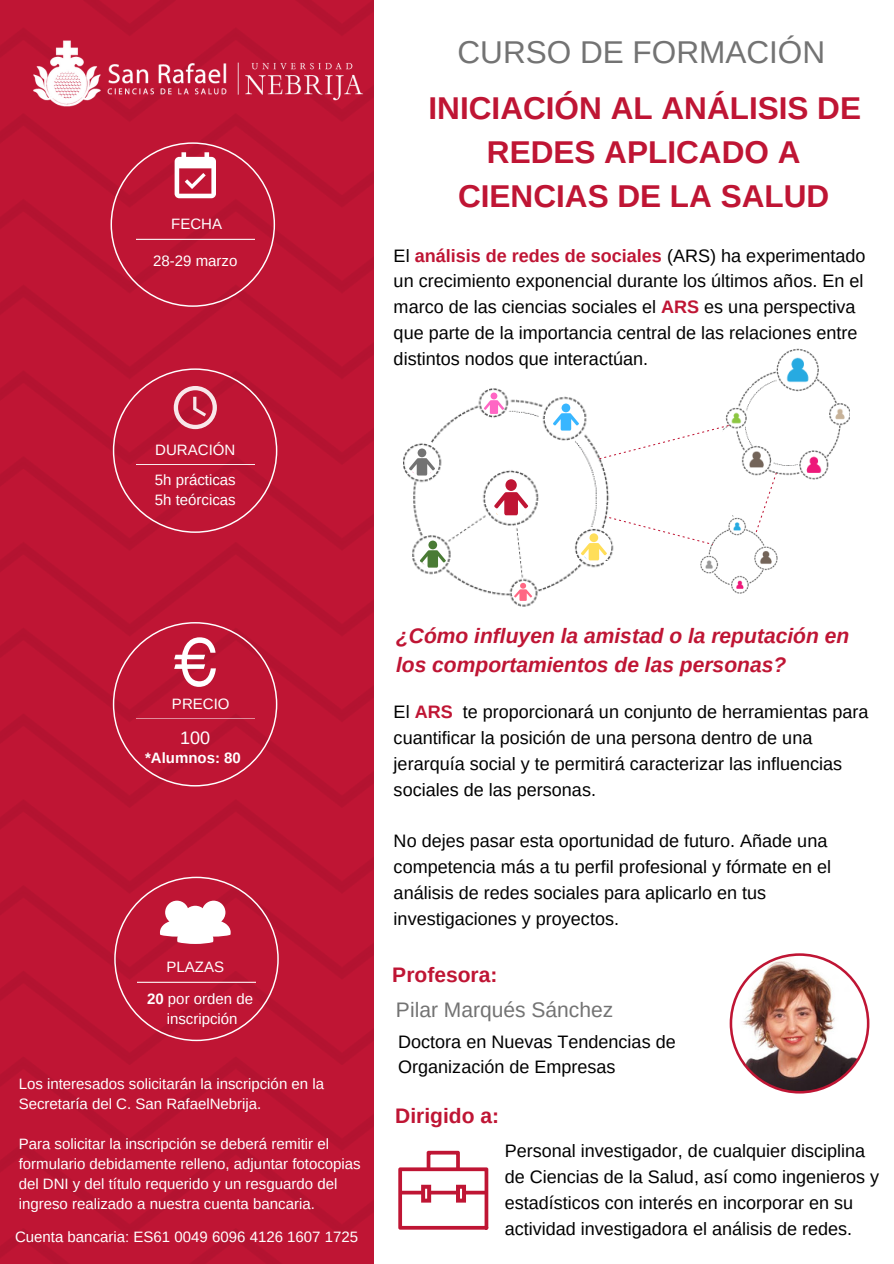
<style>
.page{position:relative;width:894px;height:1264px;background:#fff}
.page>*{position:absolute;margin:0;border:0;box-sizing:border-box;transform-origin:0 0}
.t1{font:700 31.5px/44px "Arimo";color:#bf1534;text-align:center}
.t2{font:31.5px "Arimo";color:#737373}
.t3{font:italic 700 21px/29.2px "Arimo";color:#bf1534}
.t4{font:700 21px "Arimo";color:#bf1534}
.t5{font:21px "Arimo";color:#737373}
.t6{font:18px/26px "Arimo";color:#000}
.t7{font:18px "Arimo";color:#fff}
.t8{font:15px/20px "Arimo";color:#fff}
.t9{font:700 15px "Arimo";color:#fff}
.s1{font-weight:700;color:#bf1534}
.s2{font-weight:700}
</style>
<div class="page">
<img style="left:0;top:0;width:374px;height:1263px">
<svg style="left:113px;top:368px;width:164px;height:165px;background:#c0203e"></svg>
<svg style="left:113px;top:622px;width:164px;height:164px;background:#c1223f"></svg>
<svg style="left:114px;top:876px;width:165px;height:165px;background:#c42f4a"></svg>
<img style="left:729px;top:953px;width:140px;height:140px">
<img style="left:2px;top:17px;width:372px;height:115px">
<svg style="left:110px;top:142px;width:165px;height:165px;background:#c12441"></svg>
<svg style="left:398px;top:1150px;width:90px;height:79px"></svg>
<svg style="left:429px;top:1190px;width:30px;height:4px"></svg>
<svg style="left:464px;top:1190px;width:23px;height:4px"></svg>
<img style="left:403px;top:388px;width:206px;height:219px">
<svg style="left:491px;top:479px;width:40px;height:41px"></svg>
<svg style="left:561px;top:403px;width:9px;height:9px"></svg>
<svg style="left:551px;top:407px;width:28px;height:28px"></svg>
<svg style="left:417px;top:448px;width:9px;height:9px"></svg>
<svg style="left:409px;top:450px;width:26px;height:26px"></svg>
<svg style="left:420px;top:541px;width:25px;height:26px"></svg>
<svg style="left:482px;top:393px;width:22px;height:21px"></svg>
<svg style="left:514px;top:583px;width:21px;height:20px"></svg>
<div style="left:604px;top:561px;width:274px;height:39px;background:#fff"></div>
<img style="left:725px;top:349px;width:124px;height:130px">
<div style="left:701px;top:343px;width:50px;height:44px;background:#fff"></div>
<img style="left:700px;top:516px;width:78px;height:78px">
<svg style="left:595px;top:421px;width:134px;height:42px"></svg>
<svg style="left:752px;top:472px;width:26px;height:61px"></svg>
<svg style="left:580px;top:513px;width:133px;height:49px"></svg>
<h1 class="t2" style="left:457px;top:35px;width:369px">CURSO DE FORMACIÓN</h1>
<h1 class="t1" style="left:428px;top:86px;width:434px">INICIACIÓN AL ANÁLISIS DE<br>REDES APLICADO A<br>CIENCIAS DE LA SALUD</h1>
<p class="t8" style="left:171px;top:214px;width:52px">FECHA</p>
<p class="t8" style="left:153px;top:251px;width:86px">28-29 marzo</p>
<p class="t6" style="left:393px;top:242px;width:473px">El <span class="s1">análisis de redes de sociales</span> (ARS) ha experimentado un crecimiento exponencial durante los últimos años. En el marco de las ciencias sociales el <span class="s1">ARS</span> es una perspectiva que parte de la importancia central de las relaciones entre distintos nodos que interactúan.</p>
<p class="t8" style="left:155px;top:434px;width:82px;line-height:30.5px">DURACIÓN<br>5h prácticas</p>
<p class="t8" style="left:155px;top:490px;width:82px">5h teórcicas</p>
<p class="t8" style="left:172px;top:693px;width:59px">PRECIO</p>
<p class="t7" style="left:180px;top:727px;width:32px">100</p>
<p class="t9" style="left:145px;top:749px;width:97px">*Alumnos: 80</p>
<p class="t8" style="left:147px;top:951px;width:107px;line-height:31.5px;text-indent:19px">PLAZAS<br><span class="s2">20</span> por orden de</p>
<p class="t8" style="left:167px;top:1008px;width:72px">inscripción</p>
<p class="t8" style="left:19px;top:1073px;width:307px">Los interesados solicitarán la inscripción en la<br>Secretaría del C. San RafaelNebrija.</p>
<p class="t8" style="left:19px;top:1133px;width:343px">Para solicitar la inscripción se deberá remitir el formulario debidamente relleno, adjuntar fotocopias del DNI y del título requerido y un resguardo del ingreso realizado a nuestra cuenta bancaria.</p>
<p class="t8" style="left:15px;top:1226px;width:344px">Cuenta bancaria: ES61 0049 6096 4126 1607 1725</p>
<p class="t3" style="left:396px;top:620px;width:454px">¿Cómo influyen la amistad o la reputación en los comportamientos de las personas?</p>
<p class="t6" style="left:393px;top:698px;width:476px">El <span class="s1">ARS</span> te proporcionará un conjunto de herramientas para cuantificar la posición de una persona dentro de una jerarquía social y te permitirá caracterizar las influencias sociales de las personas.</p>
<p class="t6" style="left:393px;top:828px;width:439px">No dejes pasar esta oportunidad de futuro. Añade una competencia más a tu perfil profesional y fórmate en el análisis de redes sociales para aplicarlo en tus investigaciones y proyectos.</p>
<p class="t4" style="left:392px;top:962px;width:107px">Profesora:</p>
<p class="t5" style="left:396px;top:998px;width:219px">Pilar Marqués Sánchez</p>
<p class="t6" style="left:398px;top:1029px;width:279px;line-height:24.8px">Doctora en Nuevas Tendencias de<br>Organización de Empresas</p>
<p class="t4" style="left:395px;top:1104px;width:105px">Dirigido a:</p>
<p class="t6" style="left:504px;top:1138px;width:376px">Personal investigador, de cualquier disciplina de Ciencias de la Salud, así como ingenieros y estadísticos con interés en incorporar en su actividad investigadora el análisis de redes.</p>
</div>
